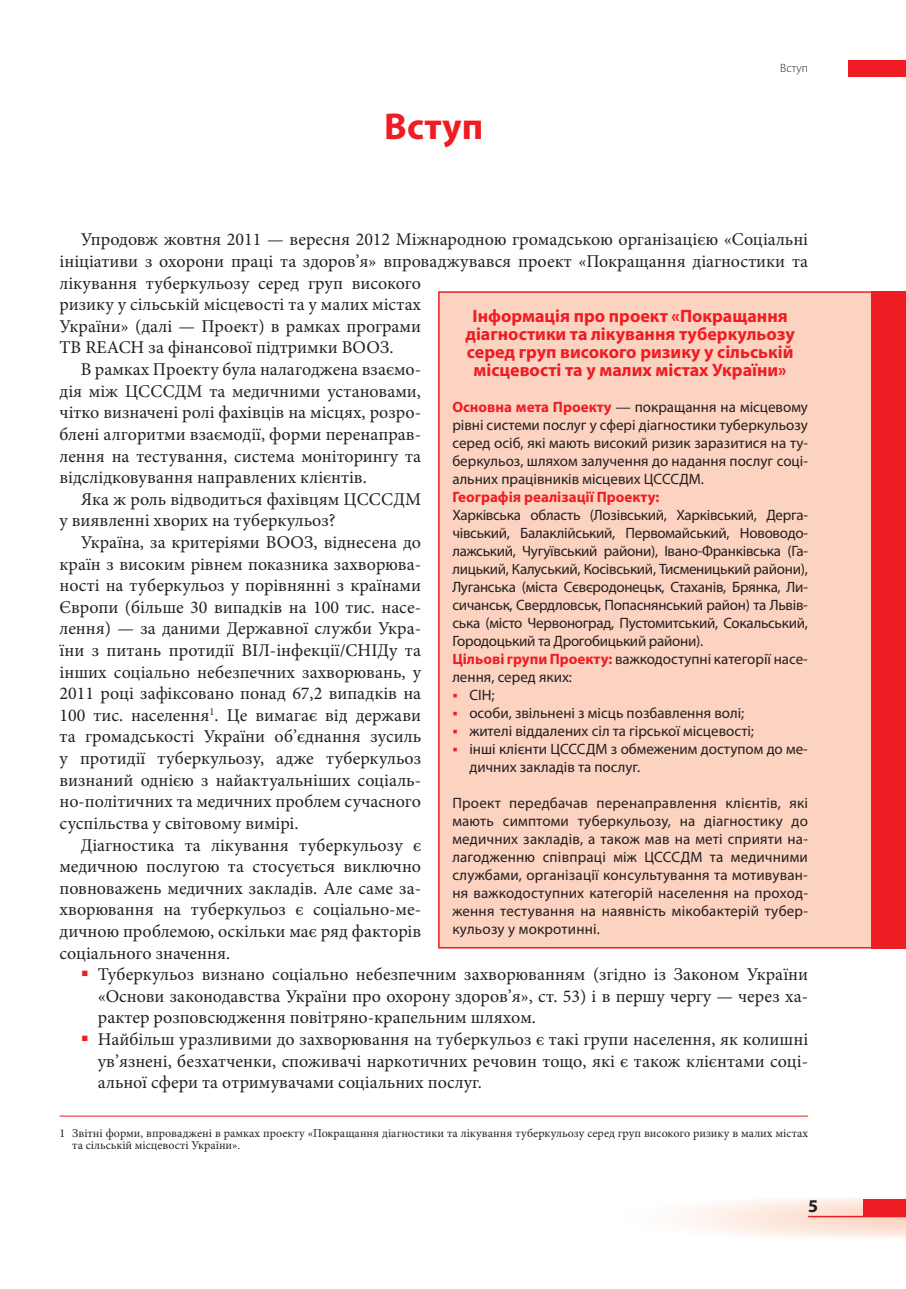
<style>
.page{position:relative;width:906px;height:1289px;background:#fff}
.page>*{position:absolute;margin:0;border:0;box-sizing:border-box;transform-origin:0 0}
.t1{font:700 37.5px "Myriad Pro";letter-spacing:.01em;color:#ee1d23}
.t2{font:18px/21.6px "Minion Pro";color:#231f20;text-align:justify}
.t3{font:700 18px/18px "Myriad Pro";color:#ee1d23;text-align:center}
.t4{font:700 18px "Myriad Pro";color:#231f20}
.t5{font:15px/18px "Myriad Pro";letter-spacing:-.02em;color:#231f20;text-align:justify}
.t6{font:15px/18px "Myriad Pro";color:#231f20}
.t7{font:700 15px "Myriad Pro";color:#ee1d23}
.t8{font:12px/12px "Minion Pro";color:#231f20}
.t9{font:300 12px "Myriad Pro";letter-spacing:.005em;color:#231f20}
.s1{color:#ee1d23}
.s2{font-weight:700;color:#ee1d23}
</style>
<div class="page">
<hr style="left:60px;top:1115px;width:748px;height:1px;background:#ee1d23">
<div style="left:439px;top:292px;width:453px;height:655px;background:#fcd2c0"></div>
<div style="left:872px;top:291px;width:34px;height:657px;background:#ee1d23"></div>
<hr style="left:808px;top:1215px;width:98px;height:2px;background:#ee1d23">
<div style="left:863px;top:1199px;width:43px;height:16px;background:#ee1d23"></div>
<div style="left:848px;top:60px;width:58px;height:17px;background:#ee1d23"></div>
<h1 class="t1" style="left:384px;top:102px;width:101px">Вступ</h1>
<p class="t9" style="left:780px;top:61px;width:29px">Вступ</p>
<p class="t2" style="left:81px;top:229px;width:729px">Упродовж жовтня 2011 — вересня 2012 Міжнародною громадською організацією «Соціальні</p>
<p class="t2" style="left:60px;top:250px;width:750px">ініціативи з охорони праці та здоров’я» впроваджувався проект «Покращання діагностики та</p>
<p class="t2" style="left:60px;top:272px;width:363px">лікування туберкульозу серед груп високого</p>
<p class="t2" style="left:60px;top:294px;width:363px">ризику у сільській місцевості та у малих містах</p>
<p class="t2" style="left:60px;top:315px;width:363px">України» (далі — Проект) в рамках програми</p>
<p class="t2" style="left:60px;top:337px;width:335px">TB REACH за фінансової підтримки ВООз.</p>
<p class="t2" style="left:81px;top:358px;width:342px">В рамках Проекту була налагоджена взаємо-</p>
<p class="t2" style="left:60px;top:380px;width:363px">дія між цСССДМ та медичними установами,</p>
<p class="t2" style="left:60px;top:402px;width:363px">чітко визначені ролі фахівців на місцях, розро-</p>
<p class="t2" style="left:60px;top:423px;width:363px">блені алгоритми взаємодії, форми перенаправ-</p>
<p class="t2" style="left:60px;top:445px;width:363px">лення на тестування, система моніторингу та</p>
<p class="t2" style="left:60px;top:466px;width:309px">відслідковування направлених клієнтів.</p>
<p class="t2" style="left:81px;top:488px;width:342px">Яка ж роль відводиться фахівцям цСССДМ</p>
<p class="t2" style="left:60px;top:510px;width:278px">у виявленні хворих на туберкульоз?</p>
<p class="t2" style="left:81px;top:531px;width:342px">Україна, за критеріями ВООз, віднесена до</p>
<p class="t2" style="left:60px;top:553px;width:363px">країн з високим рівнем показника захворюва-</p>
<p class="t2" style="left:60px;top:574px;width:363px">ності на туберкульоз у порівнянні з країнами</p>
<p class="t2" style="left:60px;top:596px;width:363px">Європи (більше 30 випадків на 100 тис. насе-</p>
<p class="t2" style="left:60px;top:618px;width:363px">лення) — за даними Державної служби Укра-</p>
<p class="t2" style="left:60px;top:639px;width:363px">їни з питань протидії ВІЛ-інфекції/СНІДу та</p>
<p class="t2" style="left:60px;top:661px;width:363px">інших соціально небезпечних захворювань, у</p>
<p class="t2" style="left:60px;top:682px;width:363px">2011 році зафіксовано понад 67,2 випадків на</p>
<p class="t2" style="left:60px;top:704px;width:363px">100 тис. населення<sup>1</sup>. це вимагає від держави</p>
<p class="t2" style="left:60px;top:726px;width:363px">та громадськості України об’єднання зусиль</p>
<p class="t2" style="left:60px;top:747px;width:363px">у протидії туберкульозу, адже туберкульоз</p>
<p class="t2" style="left:60px;top:769px;width:363px">визнаний однією з найактуальніших соціаль-</p>
<p class="t2" style="left:60px;top:790px;width:363px">но-політичних та медичних проблем сучасного</p>
<p class="t2" style="left:60px;top:812px;width:240px">суспільства у світовому вимірі.</p>
<p class="t2" style="left:81px;top:834px;width:342px">Діагностика та лікування туберкульозу є</p>
<p class="t2" style="left:60px;top:855px;width:363px">медичною послугою та стосується виключно</p>
<p class="t2" style="left:60px;top:877px;width:363px">повноважень медичних закладів. Але саме за-</p>
<p class="t2" style="left:60px;top:898px;width:363px">хво рювання на туберкульоз є соціально-ме-</p>
<p class="t2" style="left:60px;top:920px;width:363px">дичною проблемою, оскільки має ряд факторів</p>
<p class="t2" style="left:60px;top:942px;width:172px">соціального значення.</p>
<p class="t2" style="left:98px;top:963px;width:712px;text-indent:-17px"><span class="s1">▪</span> Туберкульоз визнано соціально небезпечним захворюванням (згідно із законом України «Основи законодавства України про охорону здоров’я», ст. 53) і в першу чергу — через ха&shy;рактер розповсюдження повітряно-крапельним шляхом.</p>
<p class="t2" style="left:98px;top:1028px;width:712px;text-indent:-17px"><span class="s1">▪</span> Найбільш уразливими до захворювання на туберкульоз є такі групи населення, як колишні ув’язнені, безхатченки, споживачі наркотичних речовин тощо, які є також клієнтами соці&shy;альної сфери та отримувачами соціальних послуг.</p>
<p class="t8" style="left:72px;top:1126px;width:737px;text-indent:-13px">1 звітні форми, впроваджені в рамках проекту «Покращання діагностики та лікування туберкульозу серед груп високого ризику в малих містах та сільській місцевості України».</p>
<p class="t3" style="left:465px;top:306px;width:331px">Інформація про проект «Покращання діагностики та лікування туберкульозу серед груп високого ризику у сільській місцевості та у малих містах України»</p>
<p class="t5" style="left:452px;top:398px;width:357px"><span class="s2">Основна мета Проекту</span> — покращання на місцевому рівні системи послуг у сфері діагностики туберкульозу серед осіб, які мають високий ризик заразитися на ту&shy;беркульоз, шляхом залучення до надання послуг соці&shy;альних працівників місцевих ЦСССДМ.</p>
<p class="t7" style="left:452px;top:487px;width:208px">Географія реалізації Проекту:</p>
<p class="t5" style="left:452px;top:506px;width:357px;text-align:left">Харківська область (Лозівський, Харківський, Дерга&shy;чівський, Балаклійський, Первомайський, Нововодо&shy;лажський, Чугуївський райони), Івано-Франківська (Га&shy;лицький, Калуський, Косівський, Тисменицький райони), Луганська (міста Сєвєродонецьк, Стаханів, Брянка, Ли&shy;сичанськ, Свердловськ, Попаснянський район) та Львів&shy;ська (місто Червоноград, Пустомитський, Сокальський, Городоцький та Дрогобицький райони).<br><span class="s2">Цільові групи Проекту:</span> важкодоступні категорії насе&shy;лення, серед яких:</p>
<p class="t5" style="left:452px;top:686px;width:44px"><span class="s1">▪</span> СІН;</p>
<p class="t6" style="left:452px;top:704px;width:293px"><span class="s1">▪</span> особи, звільнені з місць позбавлення волі;</p>
<p class="t6" style="left:452px;top:722px;width:303px"><span class="s1">▪</span> жителі віддалених сіл та гірської місцевості;</p>
<p class="t6" style="left:469px;top:740px;width:340px;text-indent:-17px"><span class="s1">▪</span> інші клієнти ЦСССДМ з обмеженим доступом до ме&shy;дичних закладів та послуг.</p>
<p class="t5" style="left:452px;top:794px;width:357px">Проект передбачав перенаправлення клієнтів, які мають симптоми туберкульозу, на діагностику до медичних закладів, а також мав на меті сприяти на&shy;лагодженню співпраці між ЦСССДМ та медичними службами, організації консультування та мотивуван&shy;ня важкодоступних категорій населення на проход&shy;ження тестування на наявність мікобактерій тубер&shy;кульозу у мокротинні.</p>
<p class="t4" style="left:808px;top:1193px;width:11px">5</p>
</div>
